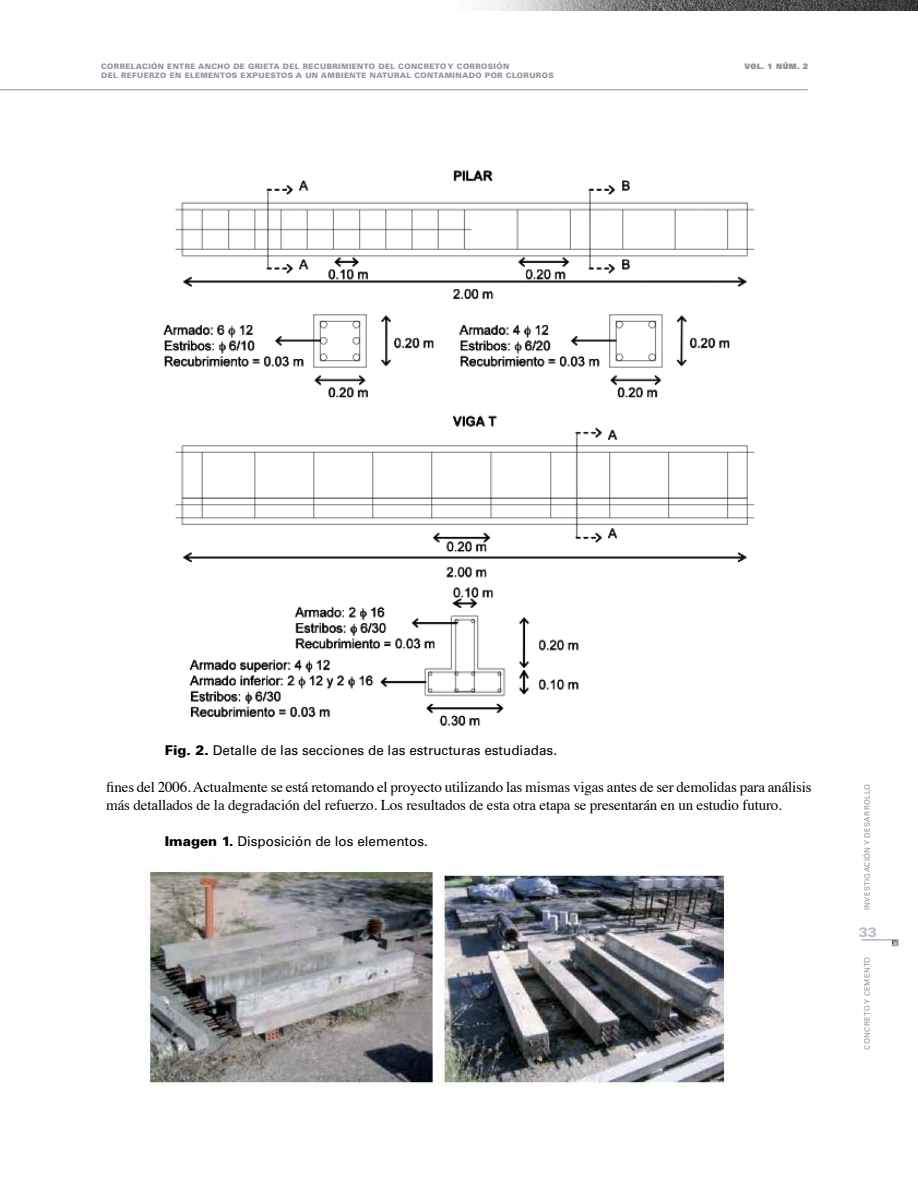
<style>
.page{position:relative;width:918px;height:1188px;background:#fff}
.page>*{position:absolute;margin:0;border:0;box-sizing:border-box;transform-origin:0 0}
.t1{font:15px/18px "Times";letter-spacing:-.01em;color:#000}
.t2{font:13.5px "Univers";color:#000}
.t3{font:900 13.5px "Univers";color:#bcbfc7}
.t4{font:900 7.5px "Univers";letter-spacing:.05em;color:#8f939c}
.t5{font:7.5px "Univers";letter-spacing:.05em;color:#8f939c}
.t6{font:900 7.5px "Univers";color:#8f939c}
.s1{font-weight:900}
</style>
<div class="page">
<hr style="left:862px;top:940px;width:36px;height:1px;background:#8f939c">
<hr style="left:0;top:89px;width:808px;height:1px;background:#8f939c">
<svg style="left:892px;top:940px;width:6px;height:6px"></svg>
<img style="left:489px;top:0;width:429px;height:10px">
<img style="left:163px;top:170px;width:592px;height:556px">
<img style="left:145px;top:869px;width:582px;height:217px">
<p class="t4" style="left:101px;top:62px;width:410px">CORRELACIÓN ENTRE ANCHO DE GRIETA DEL RECUBRIMIENTO DEL CONCRETO Y CORROSIÓN</p>
<p class="t6" style="left:744px;top:62px;width:65px">Vol. 1 Núm. 2</p>
<p class="t4" style="left:101px;top:71px;width:454px">DEL REFUERZO EN ELEMENTOS EXPUESTOS A UN AMBIENTE NATURAL CONTAMINADO POR CLORUROS</p>
<p class="t2" style="left:165px;top:742px;width:394px"><span class="s1">Fig. 2.</span> Detalle de las secciones de las estructuras estudiadas.</p>
<p class="t1" style="left:106px;top:777px;width:707px">fines del 2006. Actualmente se está retomando el proyecto utilizando las mismas vigas antes de ser demolidas para análisis más detallados de la degradación del refuerzo. Los resultados de esta otra etapa se presentarán en un estudio futuro.</p>
<p class="t2" style="left:165px;top:834px;width:265px"><span class="s1">Imagen 1.</span> Disposición de los elementos.</p>
<p class="t5" style="left:863px;top:910px;width:127px;rotate:-90deg">investigación y desarrollo</p>
<p class="t3" style="left:859px;top:923px;width:20px">33</p>
<p class="t5" style="left:863px;top:1050px;width:94px;rotate:-90deg">concreto y cemento</p>
</div>
